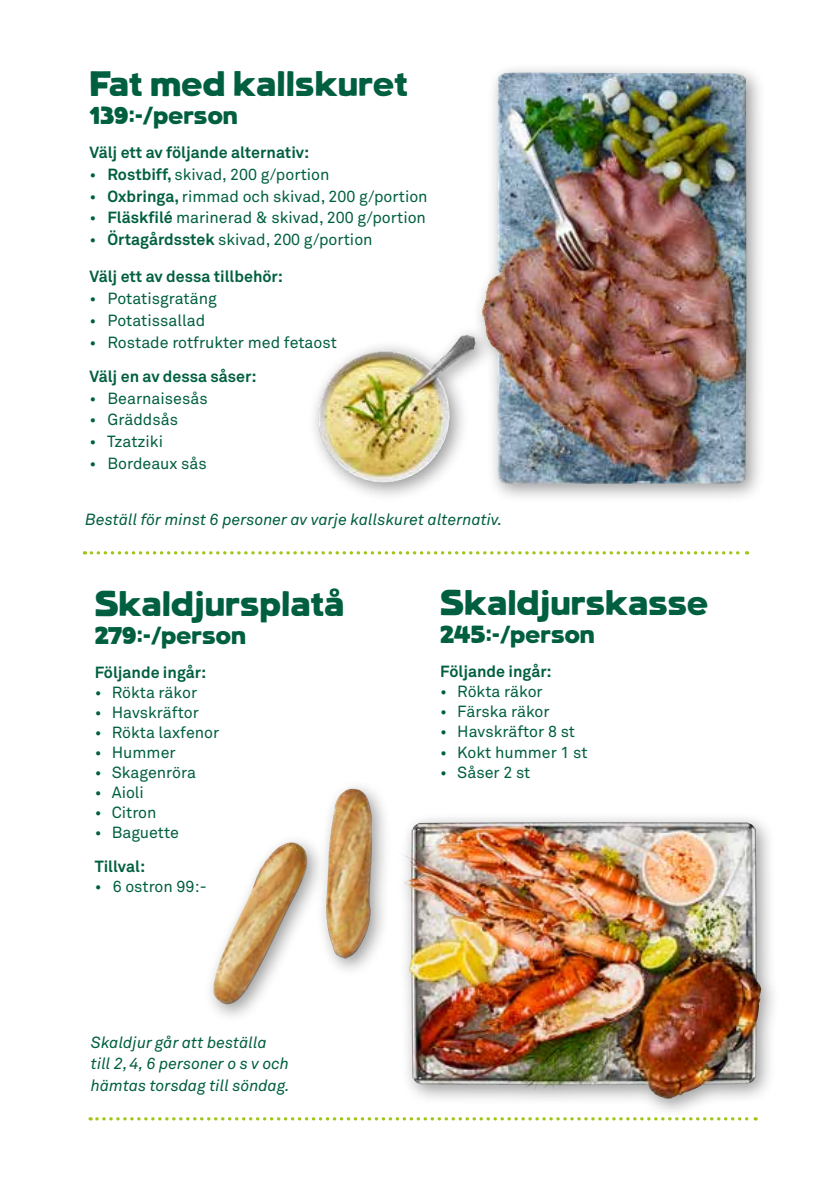
<style>
.page{position:relative;width:840px;height:1191px;background:#fff}
.page>*{position:absolute;margin:0;border:0;box-sizing:border-box;transform-origin:0 0}
.t1{font:34px "Coop New";color:#005f40}
.t2{font:24px "Coop New";color:#005f40}
.t3{font:16px "Akkurat";color:#005f40}
.t4{font:italic 16px/21.4px "Akkurat";color:#005f40}
.t5{font:700 16px "Akkurat";color:#005f40}
.s1{font-weight:700}
</style>
<div class="page">
<div style="left:389px;top:812px;width:391px;height:306px;background:#000;opacity:.4"></div>
<img style="left:389px;top:822px;width:371px;height:277px">
<div style="left:471px;top:62px;width:295px;height:442px;background:#000;opacity:.4"></div>
<img style="left:481px;top:73px;width:265px;height:411px">
<div style="left:307px;top:324px;width:187px;height:178px;background:#000;opacity:.4"></div>
<img style="left:317px;top:335px;width:158px;height:148px">
<svg style="left:91px;top:551px;width:656px;height:3px"></svg>
<svg style="left:97px;top:1117px;width:658px;height:3px"></svg>
<div style="left:203px;top:778px;width:189px;height:246px;background:#000;opacity:.4"></div>
<img style="left:213px;top:788px;width:159px;height:216px">
<h1 class="t1" style="left:89px;top:63px;width:319px">Fat med kallskuret</h1>
<h2 class="t2" style="left:89px;top:101px;width:150px">139:-/person</h2>
<p class="t5" style="left:89px;top:142px;width:221px">Välj ett av följande alternativ:</p>
<p class="t3" style="left:89px;top:165px;width:241px">• <span class="s1">Rostbiff,</span> skivad, 200 g/portion</p>
<p class="t3" style="left:89px;top:187px;width:339px">• <span class="s1">Oxbringa,</span> rimmad och skivad, 200 g/portion</p>
<p class="t3" style="left:89px;top:208px;width:338px">• <span class="s1">Fläskfilé</span> marinerad &amp; skivad, 200 g/portion</p>
<p class="t3" style="left:89px;top:230px;width:284px">• <span class="s1">Örtagårdsstek</span> skivad, 200 g/portion</p>
<p class="t5" style="left:89px;top:267px;width:195px">Välj ett av dessa tillbehör:</p>
<p class="t3" style="left:89px;top:289px;width:129px">• Potatisgratäng</p>
<p class="t3" style="left:89px;top:311px;width:117px">• Potatissallad</p>
<p class="t3" style="left:89px;top:333px;width:249px">• Rostade rotfrukter med fetaost</p>
<p class="t5" style="left:89px;top:366px;width:168px">Välj en av dessa såser:</p>
<p class="t3" style="left:89px;top:389px;width:120px">• Bearnaisesås</p>
<p class="t3" style="left:89px;top:410px;width:90px">• Gräddsås</p>
<p class="t3" style="left:89px;top:432px;width:75px">• Tzatziki</p>
<p class="t3" style="left:89px;top:454px;width:119px">• Bordeaux sås</p>
<p class="t4" style="left:85px;top:509px;width:418px">Beställ för minst 6 personer av varje kallskuret alternativ.</p>
<h1 class="t1" style="left:95px;top:583px;width:251px">Skaldjursplatå</h1>
<h2 class="t2" style="left:95px;top:620px;width:153px">279:-/person</h2>
<p class="t5" style="left:95px;top:662px;width:113px">Följande ingår:</p>
<p class="t3" style="left:95px;top:683px;width:104px">• Rökta räkor</p>
<p class="t3" style="left:95px;top:703px;width:106px">• Havskräftor</p>
<p class="t3" style="left:95px;top:723px;width:126px">• Rökta laxfenor</p>
<p class="t3" style="left:95px;top:743px;width:82px">• Hummer</p>
<p class="t3" style="left:95px;top:763px;width:103px">• Skagenröra</p>
<p class="t3" style="left:95px;top:783px;width:51px">• Aioli</p>
<p class="t3" style="left:95px;top:803px;width:63px">• Citron</p>
<p class="t3" style="left:95px;top:823px;width:86px">• Baguette</p>
<p class="t5" style="left:95px;top:856px;width:52px">Tillval:</p>
<p class="t3" style="left:95px;top:877px;width:113px">• 6 ostron 99:-</p>
<p class="t4" style="left:91px;top:1032px;width:200px">Skaldjur går att beställa till 2, 4, 6 personer o s v och hämtas torsdag till söndag.</p>
<h1 class="t1" style="left:440px;top:583px;width:269px">Skaldjurskasse</h1>
<h2 class="t2" style="left:440px;top:620px;width:156px">245:-/person</h2>
<p class="t5" style="left:440px;top:661px;width:113px">Följande ingår:</p>
<p class="t3" style="left:440px;top:682px;width:104px">• Rökta räkor</p>
<p class="t3" style="left:440px;top:702px;width:111px">• Färska räkor</p>
<p class="t3" style="left:440px;top:722px;width:136px">• Havskräftor 8 st</p>
<p class="t3" style="left:440px;top:742px;width:149px">• Kokt hummer 1 st</p>
<p class="t3" style="left:440px;top:762px;width:92px">• Såser 2 st</p>
</div>
